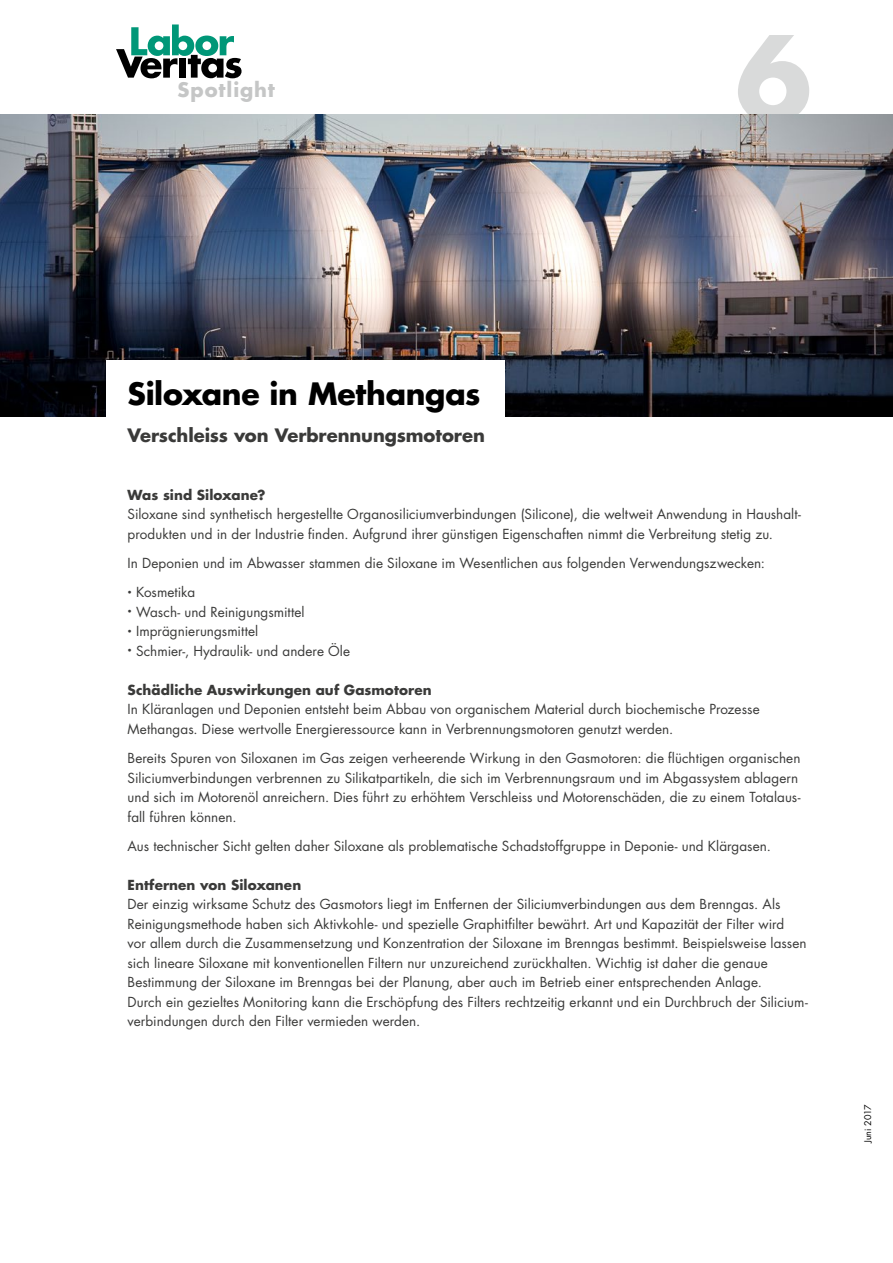
<style>
.page{position:relative;width:893px;height:1263px;background:#fff}
.page>*{position:absolute;margin:0;border:0;box-sizing:border-box;transform-origin:0 0}
.t1{font:700 111.3px "Futura LT";color:#d9dada}
.t2{font:700 30px "Futura LT";letter-spacing:-.01em;color:#000}
.t3{font:700 19.5px "Futura LT";letter-spacing:.045em;color:#c5c6c6}
.t4{font:700 18px "Futura LT";letter-spacing:-.005em;color:#3a3a39}
.t5{font:13.5px/19.5px "Futura LT";letter-spacing:.005em;color:#3a3a39}
.t6{font:700 13.5px "Futura LT";letter-spacing:.005em;color:#3a3a39}
.t7{font:9px "Futura LT";letter-spacing:-.005em;color:#000}
</style>
<div class="page">
<svg style="left:116px;top:24px;width:126px;height:54px"></svg>
<img style="left:0;top:115px;width:893px;height:302px">
<div style="left:106px;top:360px;width:399px;height:97px;background:#fff"></div>
<h3 class="t3" style="left:178px;top:77px;width:99px">Spotlight</h3>
<h1 class="t1" style="left:735px;top:3px;width:78px">6</h1>
<h2 class="t2" style="left:128px;top:374px;width:355px">Siloxane in Methangas</h2>
<h3 class="t4" style="left:128px;top:423px;width:359px">Verschleiss von Verbrennungsmotoren</h3>
<p class="t6" style="left:128px;top:486px;width:139px">Was sind Siloxane?</p>
<p class="t5" style="left:128px;top:505px;width:675px">Siloxane sind synthetisch hergestellte Organosiliciumverbindungen (Silicone), die weltweit Anwendung in Haushalt&shy;produkten und in der Industrie finden. Aufgrund ihrer günstigen Eigenschaften nimmt die Verbreitung stetig zu.</p>
<p class="t5" style="left:128px;top:553px;width:639px">In Deponien und im Abwasser stammen die Siloxane im Wesentlichen aus folgenden Verwendungszwecken:</p>
<p class="t5" style="left:128px;top:583px;width:69px"><sup>•</sup> Kosmetika</p>
<p class="t5" style="left:128px;top:602px;width:179px"><sup>•</sup> Wasch- und Reinigungsmittel</p>
<p class="t5" style="left:128px;top:622px;width:132px"><sup>•</sup> Imprägnierungsmittel</p>
<p class="t5" style="left:128px;top:641px;width:224px"><sup>•</sup> Schmier-, Hydraulik- und andere Öle</p>
<p class="t6" style="left:128px;top:681px;width:306px">Schädliche Auswirkungen auf Gasmotoren</p>
<p class="t5" style="left:128px;top:700px;width:634px">In Kläranlagen und Deponien entsteht beim Abbau von organischem Material durch biochemische Prozesse<br>Methangas. Diese wertvolle Energieressource kann in Verbrennungsmotoren genutzt werden.</p>
<p class="t5" style="left:128px;top:748px;width:674px">Bereits Spuren von Siloxanen im Gas zeigen verheerende Wirkung in den Gasmotoren: die flüchtigen organischen Siliciumverbindungen verbrennen zu Silikatpartikeln, die sich im Verbrennungsraum und im Abgassystem ablagern und sich im Motorenöl anreichern. Dies führt zu erhöhtem Verschleiss und Motorenschäden, die zu einem Totalaus&shy;fall führen können.</p>
<p class="t5" style="left:128px;top:836px;width:645px">Aus technischer Sicht gelten daher Siloxane als problematische Schadstoffgruppe in Deponie- und Klärgasen.</p>
<p class="t6" style="left:128px;top:876px;width:175px">Entfernen von Siloxanen</p>
<p class="t5" style="left:128px;top:895px;width:682px">Der einzig wirksame Schutz des Gasmotors liegt im Entfernen der Siliciumverbindungen aus dem Brenngas. Als Reinigungsmethode haben sich Aktivkohle- und spezielle Graphitfilter bewährt. Art und Kapazität der Filter wird<br>vor allem durch die Zusammensetzung und Konzentration der Siloxane im Brenngas bestimmt. Beispielsweise lassen sich lineare Siloxane mit konventionellen Filtern nur unzureichend zurückhalten. Wichtig ist daher die genaue Bestimmung der Siloxane im Brenngas bei der Planung, aber auch im Betrieb einer entsprechenden Anlage.<br>Durch ein gezieltes Monitoring kann die Erschöpfung des Filters rechtzeitig erkannt und ein Durchbruch der Silicium&shy;verbindungen durch den Filter vermieden werden.</p>
<p class="t7" style="left:862px;top:1143px;width:40px;rotate:-90deg">Juni 2017</p>
</div>
